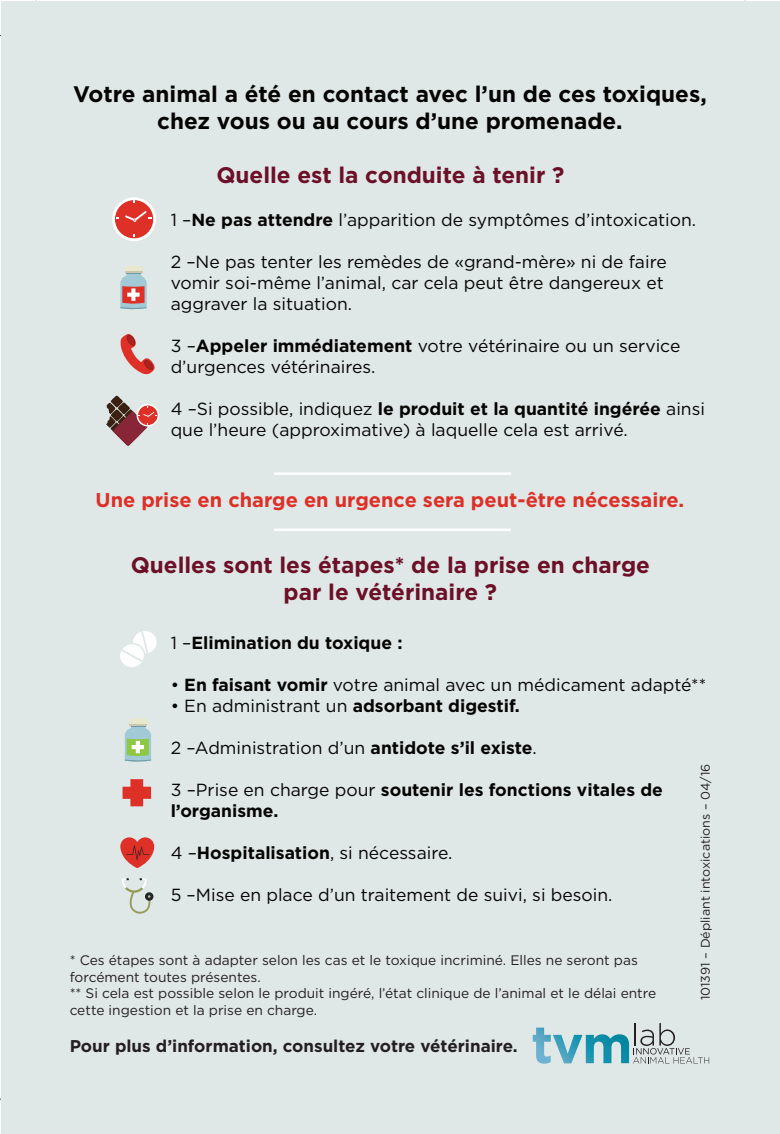
<style>
.page{position:relative;width:780px;height:1134px;background:#fff}
.page>*{position:absolute;margin:0;border:0;box-sizing:border-box;transform-origin:0 0}
.t1{font:700 22.5px/27px "Gotham";color:#6c1028;text-align:center}
.t2{font:700 22.5px/27px "Gotham";color:#040503;text-align:center}
.t3{font:700 20px "Gotham";color:#dd2f26}
.t4{font:17.5px/21px "Gotham";color:#040503}
.t5{font:700 17.5px/21px "Gotham";color:#040503}
.t6{font:700 17px "Gotham";color:#231f20}
.t7{font:13.75px/16.5px "Gotham";color:#231f20}
.t8{font:12.5px "Gotham";color:#231f20}
.s1{font-weight:700}
.s2{font-weight:400}
</style>
<div class="page">
<div style="left:1px;top:1px;width:779px;height:1132px;background:#e0e7e7"></div>
<svg style="left:112px;top:197px;width:44px;height:44px"></svg>
<svg style="left:120px;top:266px;width:27px;height:44px"></svg>
<svg style="left:120px;top:334px;width:35px;height:40px"></svg>
<svg style="left:106px;top:395px;width:53px;height:51px"></svg>
<svg style="left:120px;top:837px;width:34px;height:31px"></svg>
<svg style="left:120px;top:631px;width:37px;height:36px"></svg>
<svg style="left:123px;top:779px;width:28px;height:27px"></svg>
<svg style="left:125px;top:718px;width:26px;height:44px"></svg>
<svg style="left:122px;top:878px;width:31px;height:35px"></svg>
<hr style="left:274px;top:472px;width:237px;height:3px;background:#fff">
<hr style="left:274px;top:528px;width:237px;height:3px;background:#fff">
<svg style="left:533px;top:1023px;width:176px;height:40px"></svg>
<p class="t2" style="left:73px;top:80px;width:635px">Votre animal a été en contact avec l’un de ces toxiques, chez vous ou au cours d’une promenade.</p>
<p class="t1" style="left:216px;top:161px;width:349px">Quelle est la conduite à tenir ?</p>
<p class="t4" style="left:171px;top:209px;width:527px">1 –<span class="s1">Ne pas attendre</span> l’apparition de symptômes d’intoxication.</p>
<p class="t4" style="left:171px;top:251px;width:497px">2 –Ne pas tenter les remèdes de «grand-mère» ni de faire vomir soi-même l’animal, car cela peut être dangereux et aggraver la situation.</p>
<p class="t4" style="left:171px;top:335px;width:511px">3 –<span class="s1">Appeler immédiatement</span> votre vétérinaire ou un service d’urgences vétérinaires.</p>
<p class="t4" style="left:171px;top:398px;width:536px">4 –Si possible, indiquez <span class="s1">le produit et la quantité ingérée</span> ainsi que l’heure (approximative) à laquelle cela est arrivé.</p>
<p class="t3" style="left:96px;top:486px;width:590px">Une prise en charge en urgence sera peut-être nécessaire.</p>
<p class="t1" style="left:131px;top:551px;width:521px">Quelles sont les étapes* de la prise en charge par le vétérinaire ?</p>
<p class="t5" style="left:171px;top:631px;width:233px"><span class="s2">1 –</span>Elimination du toxique :</p>
<p class="t4" style="left:171px;top:673px;width:537px">• <span class="s1">En faisant vomir</span> votre animal avec un médicament adapté**</p>
<p class="t5" style="left:171px;top:694px;width:351px"><span class="s2">• En administrant un</span> adsorbant digestif.</p>
<p class="t4" style="left:171px;top:736px;width:368px">2 –Administration d’un <span class="s1">antidote s’il existe</span>.</p>
<p class="t5" style="left:171px;top:778px;width:494px"><span class="s2">3 –Prise en charge pour</span> soutenir les fonctions vitales de l’organisme.</p>
<p class="t4" style="left:171px;top:841px;width:283px">4 –<span class="s1">Hospitalisation</span>, si nécessaire.</p>
<p class="t4" style="left:171px;top:883px;width:443px">5 –Mise en place d’un traitement de suivi, si besoin.</p>
<p class="t8" style="left:697px;top:1000px;width:238px;rotate:-90deg">101391 – Dépliant intoxications – 04/16</p>
<p class="t7" style="left:70px;top:951px;width:588px">* Ces étapes sont à adapter selon les cas et le toxique incriminé. Elles ne seront pas forcément toutes présentes.<br>** Si cela est possible selon le produit ingéré, l’état clinique de l’animal et le délai entre cette ingestion et la prise en charge.</p>
<p class="t6" style="left:70px;top:1034px;width:450px">Pour plus d’information, consultez votre vétérinaire.</p>
</div>
